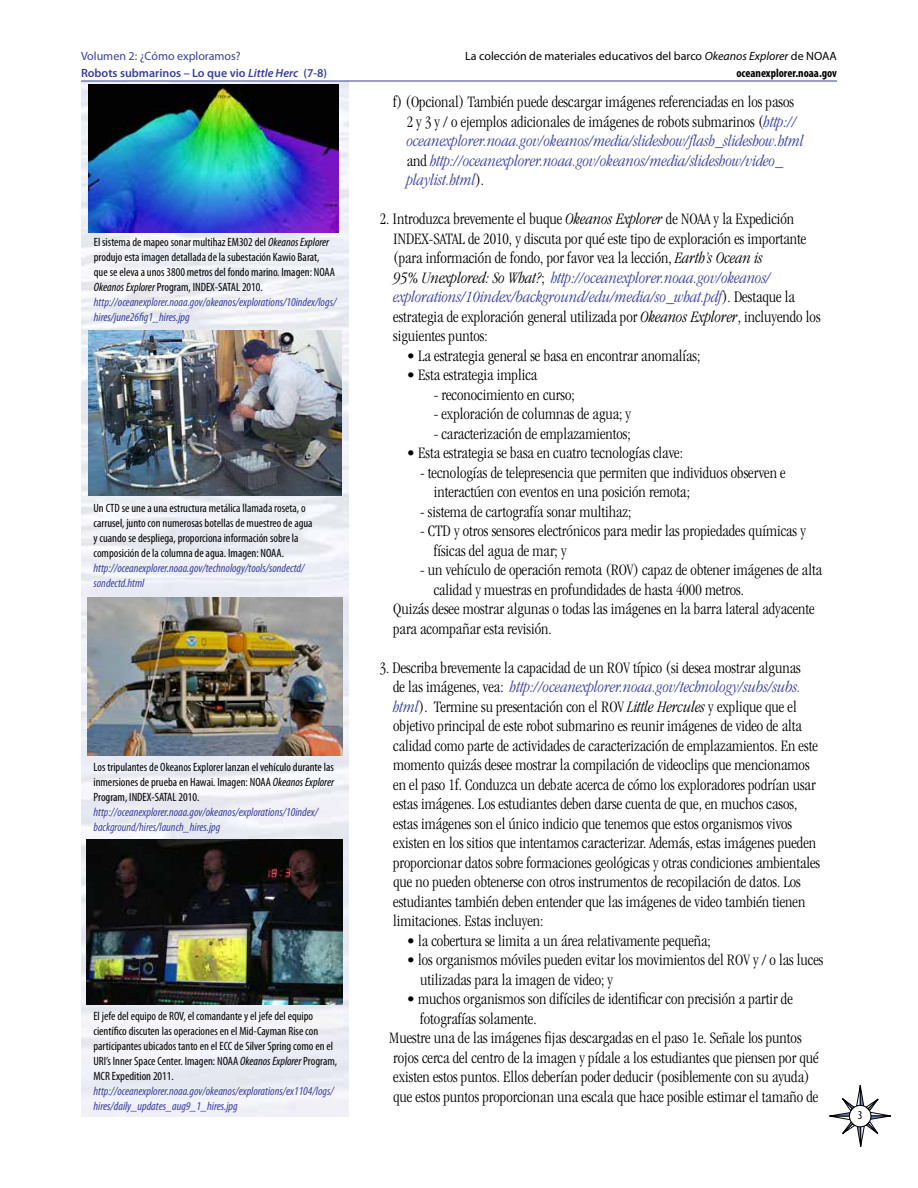
<style>
.page{position:relative;width:918px;height:1188px;background:#fff}
.page>*{position:absolute;margin:0;border:0;box-sizing:border-box;transform-origin:0 0}
.Learning_Procedure{font:300 condensed 16.5px/19.5px "Garamond";color:#000}
.indent__5{font:300 condensed 16.5px/19.5px "Garamond";color:#000}
.indent__625_FL-_125{font:300 condensed 16.5px/19.5px "ITC Garamond Std";color:#000}
.indent__375{font:italic 300 condensed 16.5px/19.5px "Garamond";color:#38409a}
.indent__625{font:300 condensed 16.5px "Garamond";color:#000}
.captions{font:condensed 12px/15px "Myriad Pro";color:#000}
.caption_link{font:italic condensed 12px/15px "Myriad Pro";color:#38409a}
.t1{font:12px/16.5px "Myriad Pro";color:#000;text-align:right}
.t2{font:600 12px/16.5px "Myriad Pro";color:#38409a}
.s1{font-weight:400}
.s2{font-style:italic}
.s3{font-weight:700;font-stretch:condensed}
.s4{font-style:normal;color:#000}
.s5{font-style:italic;color:#38409a}
</style>
<div class="page">
<svg style="left:829px;top:1085px;width:62px;height:62px"></svg>
<img style="left:81px;top:82px;width:267px;height:1034px">
<hr style="left:81px;top:81px;width:756px;height:1px;background:#38409a">
<img style="left:87px;top:597px;width:255px;height:158px">
<img style="left:89px;top:84px;width:250px;height:149px">
<img style="left:87px;top:840px;width:255px;height:165px">
<img style="left:89px;top:331px;width:253px;height:165px">
<p class="t2" style="left:81px;top:47px;width:248px"><span class="s1">Volumen 2: ¿Cómo exploramos?<br></span>Robots submarinos – Lo que vio <span class="s2">Little Herc</span> (7-8)</p>
<p class="t1" style="left:465px;top:48px;width:373px">La colección de materiales educativos del barco <span class="s2">Okeanos Explorer</span> de NOAA <span class="s3">oceanexplorer.noaa.gov</span></p>
<p class="indent__375" style="left:407px;top:92px;width:399px;text-indent:-14px"><span class="s4">f) (Opcional) También puede descargar imágenes referenciadas en los pasos 2 y 3 y / o ejemplos adicionales de imágenes de robots submarinos (</span>http:// oceanexplorer.noaa.gov/okeanos/media/slideshow/flash_slideshow.html <span class="s4">and</span> http://oceanexplorer.noaa.gov/okeanos/media/slideshow/video_ playlist.html<span class="s4">).</span></p>
<p class="Learning_Procedure" style="left:393px;top:209px;width:429px;text-indent:-13px">2. Introduzca brevemente el buque <span class="s2">Okeanos Explorer</span> de NOAA y la Expedición INDEX-SATAL de 2010, y discuta por qué este tipo de exploración es importante (para información de fondo, por favor vea la lección, <span class="s2">Earth’s Ocean is<br>95% Unexplored: So What?</span>; <span class="s5">http://oceanexplorer.noaa.gov/okeanos/ explorations/10index/background/edu/media/so_what.pdf</span>). Destaque la estrategia de exploración general utilizada por <span class="s2">Okeanos Explorer</span>, incluyendo los siguientes puntos:</p>
<p class="indent__5" style="left:407px;top:346px;width:295px">• La estrategia general se basa en encontrar anomalías;</p>
<p class="indent__5" style="left:407px;top:365px;width:132px">• Esta estrategia implica</p>
<p class="indent__625" style="left:434px;top:386px;width:143px">- reconocimiento en curso;</p>
<p class="indent__625" style="left:434px;top:405px;width:199px">- exploración de columnas de agua; y</p>
<p class="indent__625" style="left:434px;top:425px;width:199px">- caracterización de emplazamientos;</p>
<p class="indent__5" style="left:407px;top:443px;width:278px">• Esta estrategia se basa en cuatro tecnologías clave:</p>
<p class="indent__625_FL-_125" style="left:434px;top:463px;width:354px;text-indent:-14px">- tecnologías de telepresencia que permiten que individuos observen e interactúen con eventos en una posición remota;</p>
<p class="indent__625_FL-_125" style="left:420px;top:502px;width:213px">- sistema de cartografía sonar multihaz;</p>
<p class="indent__625_FL-_125" style="left:434px;top:521px;width:374px;text-indent:-14px">- CTD y otros sensores electrónicos para medir las propiedades químicas y físicas del agua de mar; y</p>
<p class="indent__625_FL-_125" style="left:434px;top:560px;width:390px;text-indent:-14px">- un vehículo de operación remota (ROV) capaz de obtener imágenes de alta calidad y muestras en profundidades de hasta 4000 metros.</p>
<p class="Learning_Procedure" style="left:393px;top:599px;width:423px">Quizás desee mostrar algunas o todas las imágenes en la barra lateral adyacente para acompañar esta revisión.</p>
<p class="Learning_Procedure" style="left:393px;top:658px;width:429px;text-indent:-13px">3. Describa brevemente la capacidad de un ROV típico (si desea mostrar algunas<br>de las imágenes, vea: <span class="s5">http://oceanexplorer.noaa.gov/technology/subs/subs. html</span>). Termine su presentación con el ROV <span class="s2">Little Hercules</span> y explique que el objetivo principal de este robot submarino es reunir imágenes de video de alta calidad como parte de actividades de caracterización de emplazamientos. En este momento quizás desee mostrar la compilación de videoclips que mencionamos en el paso 1f. Conduzca un debate acerca de cómo los exploradores podrían usar estas imágenes. Los estudiantes deben darse cuenta de que, en muchos casos, estas imágenes son el único indicio que tenemos que estos organismos vivos existen en los sitios que intentamos caracterizar. Además, estas imágenes pueden proporcionar datos sobre formaciones geológicas y otras condiciones ambientales que no pueden obtenerse con otros instrumentos de recopilación de datos. Los estudiantes también deben entender que las imágenes de video también tienen limitaciones. Estas incluyen:</p>
<p class="indent__5" style="left:407px;top:931px;width:306px">• la cobertura se limita a un área relativamente pequeña;</p>
<p class="indent__5" style="left:420px;top:950px;width:405px;text-indent:-14px">• los organismos móviles pueden evitar los movimientos del ROV y / o las luces utilizadas para la imagen de video; y</p>
<p class="indent__5" style="left:420px;top:989px;width:374px;text-indent:-14px">• muchos organismos son difíciles de identificar con precisión a partir de fotografías solamente.</p>
<p class="Learning_Procedure" style="left:389px;top:1028px;width:431px">Muestre una de las imágenes fijas descargadas en el paso 1e. Señale los puntos rojos cerca del centro de la imagen y pídale a los estudiantes que piensen por qué existen estos puntos. Ellos deberían poder deducir (posiblemente con su ayuda) que estos puntos proporcionan una escala que hace posible estimar el tamaño de</p>
<p class="captions" style="left:94px;top:234px;width:243px">El sistema de mapeo sonar multihaz EM302 del <span class="s2">Okeanos Explorer </span>produjo esta imagen detallada de la subestación Kawio Barat, que se eleva a unos 3800 metros del fondo marino. Imagen: NOAA <span class="s2">Okeanos Explorer</span> Program, INDEX-SATAL 2010.</p>
<p class="caption_link" style="left:94px;top:294px;width:244px">http://oceanexplorer.noaa.gov/okeanos/explorations/10index/logs/ hires/june26fig1_hires.jpg</p>
<p class="captions" style="left:93px;top:501px;width:221px">Un CTD se une a una estructura metálica llamada roseta, o carrusel, junto con numerosas botellas de muestreo de agua y cuando se despliega, proporciona información sobre la composición de la columna de agua. Imagen: NOAA.</p>
<p class="caption_link" style="left:93px;top:561px;width:213px">http://oceanexplorer.noaa.gov/technology/tools/sondectd/ sondectd.html</p>
<p class="captions" style="left:93px;top:759px;width:242px;text-align:justify">Los tripulantes de Okeanos Explorer lanzan el vehículo durante las inmersiones de prueba en Hawai. Imagen: NOAA <span class="s2">Okeanos Explorer </span>Program, INDEX-SATAL 2010.</p>
<p class="caption_link" style="left:93px;top:804px;width:226px">http://oceanexplorer.noaa.gov/okeanos/explorations/10index/ background/hires/launch_hires.jpg</p>
<p class="captions" style="left:93px;top:1008px;width:245px">El jefe del equipo de ROV, el comandante y el jefe del equipo científico discuten las operaciones en el Mid-Cayman Rise con participantes ubicados tanto en el ECC de Silver Spring como en el URI’s Inner Space Center. Imagen: NOAA <span class="s2">Okeanos Explorer</span> Program, MCR Expedition 2011.</p>
<p class="caption_link" style="left:93px;top:1083px;width:242px">http://oceanexplorer.noaa.gov/okeanos/explorations/ex1104/logs/ hires/daily_updates_aug9_1_hires.jpg</p>
<p class="captions" style="left:858px;top:1108px;width:6px">3</p>
</div>
